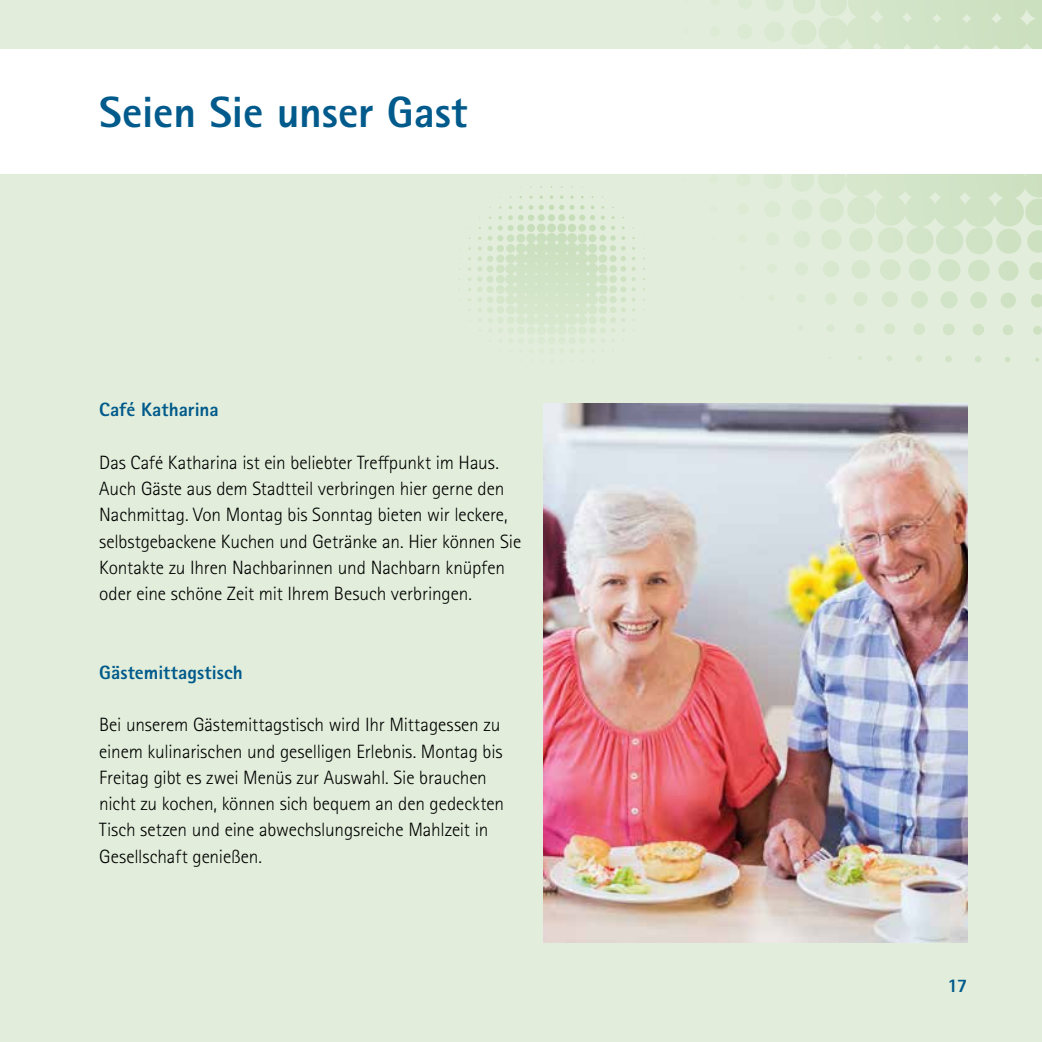
<style>
.page{position:relative;width:1042px;height:1042px;background:#e2eedb}
.page>*{position:absolute;margin:0;border:0;box-sizing:border-box;transform-origin:0 0}
.t1{font:800 43.75px "Rotis Sans Serif Std";letter-spacing:-.005em;color:#005a8b}
.t2{font:300 19.25px/26.2px "Rotis Sans Serif Std";letter-spacing:-.005em;color:#000}
.t3{font:800 19.25px "Rotis Sans Serif Std";letter-spacing:.005em;color:#005a8b}
</style>
<div class="page">
<svg style="left:459px;top:186px;width:186px;height:155px"></svg>
<svg style="left:654px;top:0;width:388px;height:362px"></svg>
<div style="left:0;top:50px;width:1042px;height:124px;background:#fff"></div>
<img style="left:543px;top:403px;width:424px;height:540px">
<h1 class="t1" style="left:99px;top:84px;width:369px">Seien Sie unser Gast</h1>
<p class="t3" style="left:99px;top:397px;width:121px">Café Katharina</p>
<p class="t2" style="left:99px;top:449px;width:423px">Das Café Katharina ist ein beliebter Treffpunkt im Haus.<br>Auch Gäste aus dem Stadtteil verbringen hier gerne den Nachmittag. Von Montag bis Sonntag bieten wir leckere, selbstgebackene Kuchen und Getränke an. Hier können Sie Kontakte zu Ihren Nachbarinnen und Nachbarn knüpfen oder eine schöne Zeit mit Ihrem Besuch verbringen.</p>
<p class="t3" style="left:99px;top:660px;width:145px">Gästemittagstisch</p>
<p class="t2" style="left:99px;top:712px;width:406px">Bei unserem Gästemittagstisch wird Ihr Mittagessen zu einem kulinarischen und geselligen Erlebnis. Montag bis Freitag gibt es zwei Menüs zur Auswahl. Sie brauchen nicht zu kochen, können sich bequem an den gedeckten Tisch setzen und eine abwechslungsreiche Mahlzeit in Gesellschaft genießen.</p>
<p class="t3" style="left:947px;top:973px;width:21px">17</p>
</div>
